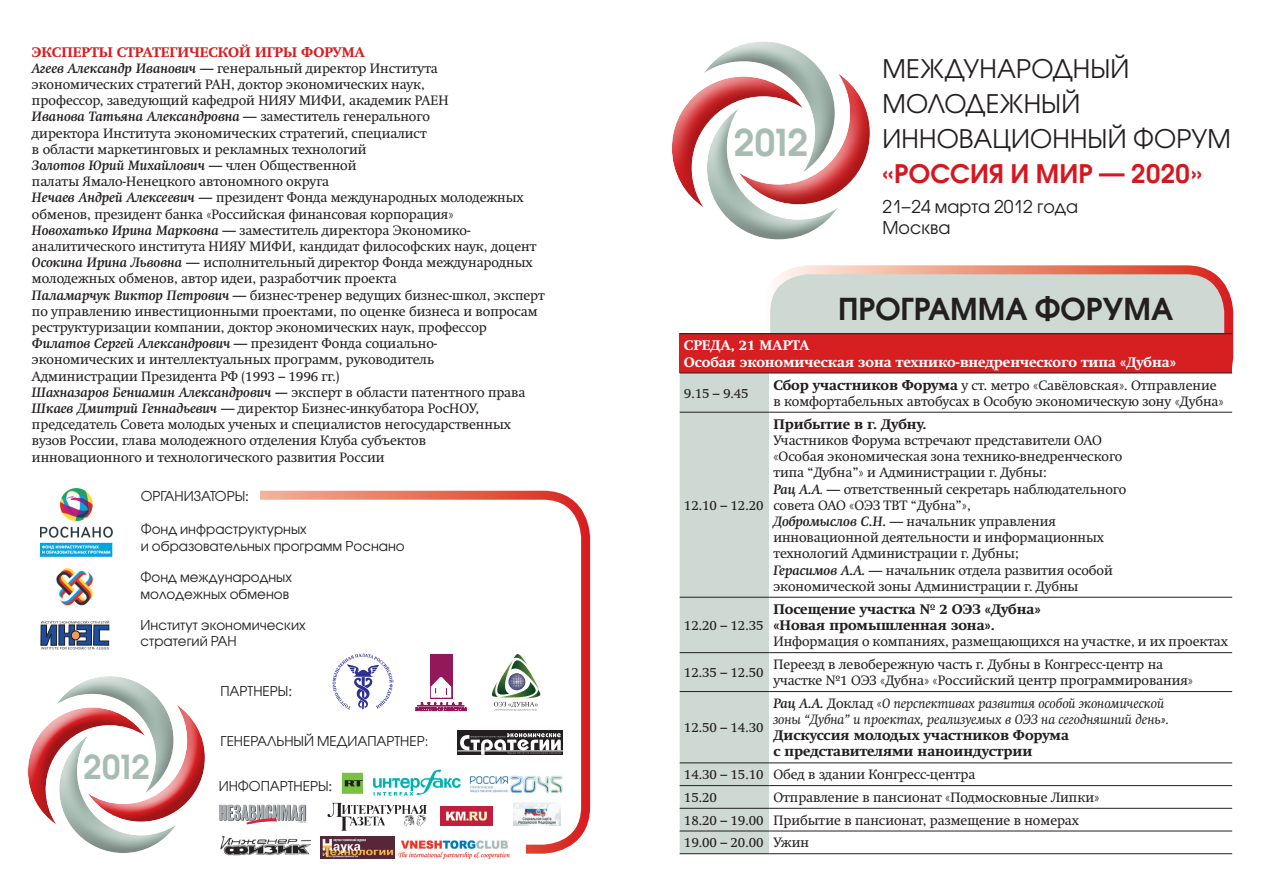
<style>
.page{position:relative;width:1263px;height:893px;background:#fff}
.page>*{position:absolute;margin:0;border:0;box-sizing:border-box;transform-origin:0 0}
.t1{font:700 36.9px "Avangard TM";color:#a7bcb3}
.t2{font:700 33px "Avangard TM";color:#a7bcb3}
.t3{font:600 30px "Avant Garde Gothic C";color:#231f20}
.t4{font:25.5px/35.1px "Avant Garde Gothic C";letter-spacing:.01em;color:#231f20}
.t5{font:600 25.5px "Avant Garde Gothic C";letter-spacing:.005em;color:#d71720}
.t6{font:17.55px/21px "Avant Garde Gothic C";color:#231f20}
.t7{font:13.5px/16.2px "Swift";color:#231f20}
.t8{font:13.5px/16.2px "Avant Garde Gothic C";color:#231f20}
.t9{font:800 13.5px/16.2px "Swift";color:#231f20}
.t10{font:italic 13.5px/16.2px "Swift";color:#231f20}
.t11{font:800 13.5px/16.2px "Swift";color:#fff}
.s1{font-weight:800;color:#d71e21}
.s2{font-weight:700;font-style:italic}
.s3{font-family:"Swift"}
.s4{font-weight:800}
.s5{font-style:italic}
.s6{font-weight:700}
.s7{font-style:normal}
</style>
<div class="page">
<div style="left:102px;top:491px;width:488px;height:363px;border:9px solid #fff;border-radius:43px"></div>
<div style="left:47px;top:483px;width:213px;height:352px;background:#fff"></div>
<div style="left:131px;top:829px;width:394px;height:64px;background:#fff"></div>
<div style="left:766px;top:270px;width:463px;height:127px;background:#ced9d4;border-radius:43px"></div>
<div style="left:761px;top:265px;width:472px;height:136px;border:9px solid #fff;border-radius:43px"></div>
<svg style="left:672px;top:74px;width:198px;height:132px"></svg>
<div style="left:701px;top:39px;width:138px;height:201px;background:#231f20;opacity:.3"></div>
<svg style="left:28px;top:705px;width:177px;height:118px"></svg>
<div style="left:54px;top:673px;width:123px;height:180px;background:#231f20;opacity:.3"></div>
<div style="left:680px;top:334px;width:552px;height:39px;background:#d71e21"></div>
<div style="left:680px;top:374px;width:89px;height:479px;background:#ced9d4"></div>
<svg style="left:769px;top:374px;width:463px;height:390px"></svg>
<hr style="left:680px;top:333px;width:89px;height:1px;background:#231f20">
<hr style="left:769px;top:333px;width:463px;height:1px;background:#231f20">
<hr style="left:680px;top:373px;width:89px;height:1px;background:#231f20">
<hr style="left:769px;top:373px;width:463px;height:1px;background:#231f20">
<hr style="left:680px;top:412px;width:89px;height:1px;background:#231f20">
<hr style="left:769px;top:412px;width:463px;height:1px;background:#231f20">
<hr style="left:680px;top:597px;width:89px;height:1px;background:#231f20">
<hr style="left:769px;top:597px;width:463px;height:1px;background:#231f20">
<hr style="left:680px;top:652px;width:89px;height:1px;background:#231f20">
<hr style="left:769px;top:652px;width:463px;height:1px;background:#231f20">
<hr style="left:680px;top:691px;width:89px;height:1px;background:#231f20">
<hr style="left:769px;top:691px;width:463px;height:1px;background:#231f20">
<hr style="left:680px;top:762px;width:89px;height:1px;background:#231f20">
<hr style="left:769px;top:762px;width:463px;height:1px;background:#231f20">
<hr style="left:680px;top:785px;width:89px;height:1px;background:#231f20">
<hr style="left:769px;top:785px;width:463px;height:1px;background:#231f20">
<hr style="left:680px;top:808px;width:89px;height:1px;background:#231f20">
<hr style="left:769px;top:808px;width:463px;height:1px;background:#231f20">
<hr style="left:680px;top:831px;width:89px;height:1px;background:#231f20">
<hr style="left:769px;top:831px;width:463px;height:1px;background:#231f20">
<hr style="left:680px;top:853px;width:89px;height:1px;background:#231f20">
<hr style="left:769px;top:853px;width:463px;height:1px;background:#231f20">
<div style="left:458px;top:730px;width:105px;height:25px;background:#231f20"></div>
<hr style="left:458px;top:751px;width:105px;height:1px;background:#fff">
<svg style="left:460px;top:733px;width:101px;height:22px"></svg>
<img style="left:56px;top:568px;width:37px;height:38px">
<img style="left:41px;top:489px;width:72px;height:67px">
<svg style="left:41px;top:621px;width:68px;height:28px"></svg>
<svg style="left:491px;top:654px;width:50px;height:57px"></svg>
<div style="left:430px;top:654px;width:22px;height:44px;background:#93175b"></div>
<svg style="left:416px;top:703px;width:50px;height:8px"></svg>
<svg style="left:431px;top:678px;width:20px;height:19px"></svg>
<svg style="left:333px;top:654px;width:61px;height:56px"></svg>
<svg style="left:373px;top:770px;width:88px;height:25px"></svg>
<img style="left:470px;top:775px;width:93px;height:18px">
<img style="left:441px;top:806px;width:51px;height:20px">
<div style="left:342px;top:773px;width:21px;height:21px;background:#79c142"></div>
<svg style="left:345px;top:780px;width:18px;height:6px"></svg>
<img style="left:220px;top:836px;width:91px;height:19px">
<svg style="left:327px;top:803px;width:100px;height:28px"></svg>
<img style="left:513px;top:802px;width:48px;height:24px">
<img style="left:393px;top:837px;width:117px;height:22px">
<img style="left:320px;top:837px;width:74px;height:21px">
<svg style="left:219px;top:804px;width:87px;height:20px"></svg>
<p class="t7" style="left:32px;top:44px;width:514px"><span class="s1">Эксперты стратегической игры фо рума<br></span><span class="s2">Агеев Александр Иванович</span> — генеральный директор Института<br>экономических стратегий РАН, доктор экономических наук,<br>профессор, заведующий кафедрой НИЯУ МИФИ, академик РАЕН<br><span class="s2">Иванова Татьяна Александровна</span> — заместитель генерального<br>директора Института экономических стратегий, специалист<br>в области маркетинговых и рекламных технологий<br><span class="s2">Золотов Юрий Михайлович</span> — член Общественной<br>палаты Ямало-Ненецкого автономного округа<br><span class="s2">Нечаев Андрей Алексеевич</span> — президент Фонда международных молодежных обменов, президент банка «Российская финансовая корпорация»<br><span class="s2">Новохатько Ирина Марковна</span> — заместитель директора Экономико&shy;аналитического института НИЯУ МИФИ, кандидат философских наук, доцент <span class="s2">Осокина Ирина Львовна</span> — исполнительный директор Фонда международных молодежных обменов, автор идеи, разработчик проекта<br><span class="s2">Паламарчук Виктор Петрович</span> — бизнес-тренер ведущих бизнес-школ, эксперт по управлению инвестиционными проектами, по оценке бизнеса и вопросам реструктуризации компании, доктор экономических наук, профессор <span class="s2">Филатов Сергей Александрович</span> — президент Фонда социально-<br>экономических и интеллектуальных программ, руководитель<br>Администрации Президента РФ (1993 – 1996 гг.)<br><span class="s2">Шахназаров Бениамин Александрович —</span> эксперт в области патентного права <span class="s2">Шкаев Дмитрий Геннадьевич</span> — директор Бизнес-инкубатора РосНОУ, председатель Совета молодых ученых и специалистов негосударственных вузов России, глава молодежного отделения Клуба субъектов<br>инновационного и технологического развития России</p>
<p class="t8" style="left:141px;top:488px;width:35px">ОР ГАНИ</p>
<p class="t8" style="left:194px;top:488px;width:32px">ЗАТОРЫ</p>
<p class="t7" style="left:245px;top:489px;width:5px">:</p>
<p class="t8" style="left:141px;top:521px;width:266px">Фонд инфраструктурных<br>и образовательных программ Роснано</p>
<p class="t8" style="left:141px;top:569px;width:153px">Фонд международных молодежных обменов</p>
<p class="t8" style="left:141px;top:617px;width:167px">Институт экономических стратегий РАН</p>
<p class="t8" style="left:220px;top:683px;width:73px">Партнеры<span class="s3">:</span></p>
<h2 class="t2" style="left:83px;top:743px;width:68px">2012</h2>
<p class="t8" style="left:220px;top:733px;width:16px">ГЕНЕРАЛ</p>
<p class="t8" style="left:276px;top:733px;width:19px">ЬНЫЙ</p>
<p class="t8" style="left:317px;top:733px;width:23px">МЕДИА</p>
<p class="t8" style="left:367px;top:733px;width:63px">ПАРТНЕР :</p>
<p class="t8" style="left:219px;top:777px;width:115px">Инфопартнеры<span class="s3">:</span></p>
<h1 class="t1" style="left:734px;top:116px;width:76px">2012</h1>
<h3 class="t4" style="left:882px;top:51px;width:345px">Международный молодежный инновационный форум</h3>
<h3 class="t5" style="left:882px;top:158px;width:321px">«Россия и мир — 2020»</h3>
<p class="t6" style="left:882px;top:196px;width:197px">21–24 марта 2012 года<br>Москва</p>
<h3 class="t3" style="left:838px;top:290px;width:337px">ПРОГРАММА ФОРУМА</h3>
<p class="t11" style="left:684px;top:338px;width:493px">Среда, 21 марта<br>Особая экономическая зона технико-внедренческого типа «Дубна»</p>
<p class="t7" style="left:684px;top:385px;width:66px">9.15 – 9.45</p>
<p class="t7" style="left:773px;top:377px;width:452px"><span class="s4">Сбор участников Форума</span> у ст. метро «Савёловская». Отправление в комфортабельных автобусах в Особую экономическую зону «Дубна»</p>
<p class="t7" style="left:684px;top:497px;width:81px">12.10 – 12.20</p>
<p class="t7" style="left:684px;top:617px;width:81px">12.20 – 12.35</p>
<p class="t9" style="left:773px;top:416px;width:155px">Прибытие в г. Дубну.</p>
<p class="t7" style="left:773px;top:432px;width:354px">Участников Форума встречают представители ОАО «Особая экономическая зона технико-внедренческого типа “Дубна”» и Администрации г. Дубны:<br><span class="s2">Рац А.А</span><span class="s5">. —</span> ответственный секретарь наблюдательного совета ОАО «ОЭЗ ТВТ “Дубна”»,<br><span class="s2">Добромыслов С.Н.</span> <span class="s5">—</span> начальник управления инновационной деятельности и информационных технологий Администрации г. Дубны;<br><span class="s2">Герасимов А.А.</span> <span class="s5">—</span> начальник отдела развития особой экономической зоны Администрации г. Дубны</p>
<p class="t9" style="left:773px;top:601px;width:269px">Посещение участка № 2 ОЭЗ «Дубна» «Новая промышленная зона».</p>
<p class="t7" style="left:773px;top:633px;width:456px">Информация о компаниях, размещающихся на участке, и их проектах</p>
<p class="t7" style="left:684px;top:664px;width:81px">12.35 – 12.50</p>
<p class="t7" style="left:773px;top:656px;width:421px">Переезд в левобережную часть г. Дубны в Конгресс-центр на участке №1 ОЭЗ «Дубна» «Российский центр программирования»</p>
<p class="t7" style="left:684px;top:719px;width:81px">12.50 – 14.30</p>
<p class="t10" style="left:773px;top:695px;width:397px"><span class="s6">Рац А.А.</span> <span class="s7">Доклад «</span>О перспективах развития особой экономической зоны “Дубна” и проектах, реализуемых в ОЭЗ на сегодняшний день».</p>
<p class="t9" style="left:773px;top:727px;width:297px">Дискуссия молодых участников Форума с представителями наноиндустрии</p>
<p class="t7" style="left:684px;top:763px;width:293px;line-height:22.6px">14.30 – 15.10 Обед в здании Конгресс-центра<br>15.20</p>
<p class="t7" style="left:684px;top:786px;width:417px;line-height:22.6px;text-indent:89px">Отправление в пансионат «Подмосковные Липки»<br>18.20 – 19.00 Прибытие в пансионат, размещение в номерах<br>19.00 – 20.00 Ужин</p>
</div>
